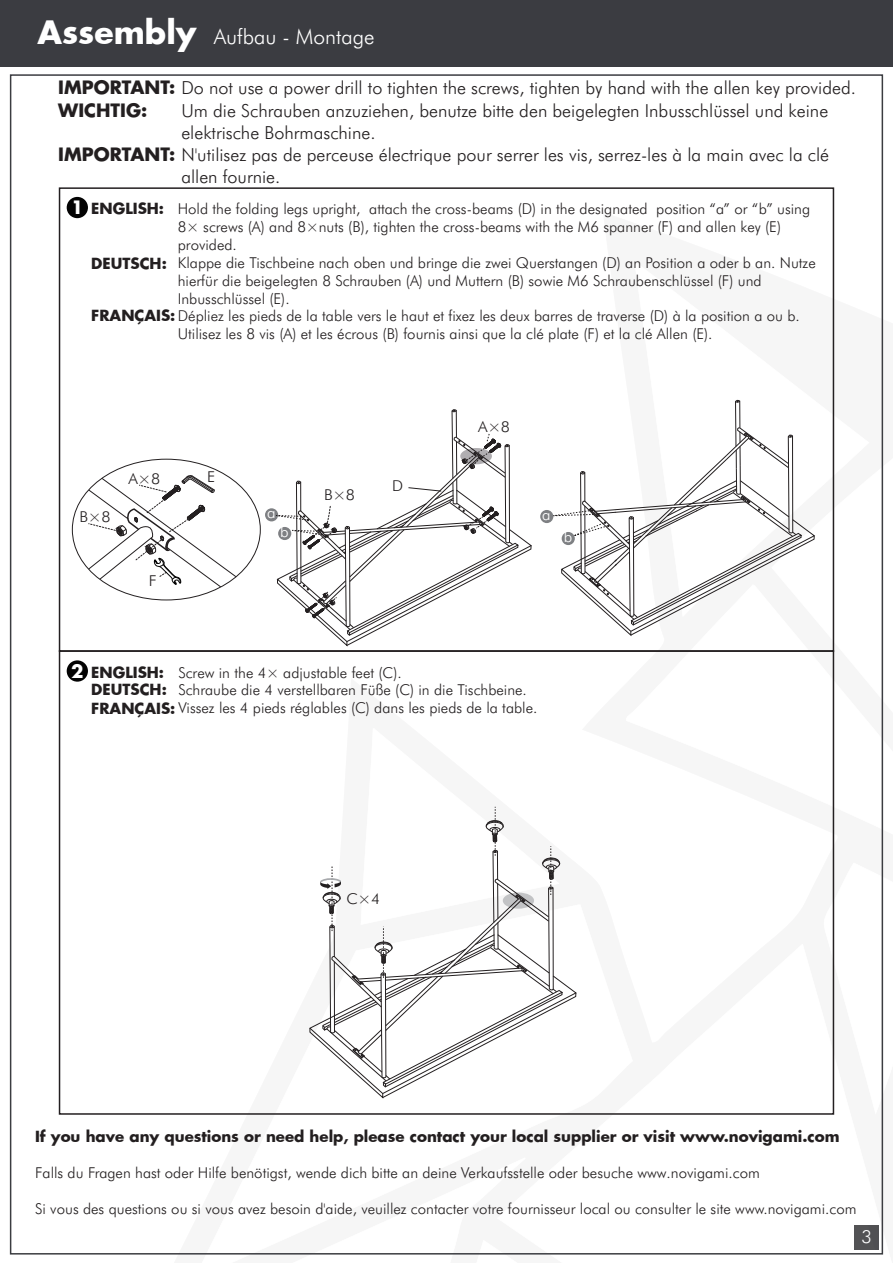
<style>
.page{position:relative;width:893px;height:1263px;background:#fff}
.page>*{position:absolute;margin:0;border:0;box-sizing:border-box;transform-origin:0 0}
.t1{font:300 21px "Futura BT";color:#fff}
.t2{font:300 18px/21.6px "Futura BT";color:#231f20}
.t3{font:700 18px "Futura";color:#231f20}
.t4{font:700 18px "Futura";color:#fff}
.t5{font:300 18px "Futura BT";color:#fff}
.t6{font:300 15.9px "Futura BT";color:#fff}
.t7{font:300 15.75px "Futura BT";color:#fff}
.t8{font:300 15px/18px "Futura BT";color:#231f20}
.t9{font:700 15px/17.7px "Futura";color:#231f20}
.t10{font:300 15px "Futura BT";color:#231f20;scale:1.06 1}
.s1{font-family:"Futura";font-weight:700;font-size:31.5px}
.s2{font-family:"Futura";font-weight:700}
</style>
<div class="page">
<svg style="left:834px;top:377px;width:50px;height:207px"></svg>
<svg style="left:834px;top:584px;width:50px;height:279px"></svg>
<svg style="left:834px;top:863px;width:50px;height:81px"></svg>
<svg style="left:184px;top:1157px;width:700px;height:98px"></svg>
<div style="left:67px;top:197px;width:21px;height:21px;background:#030303;border-radius:50%"></div>
<div style="left:67px;top:660px;width:21px;height:22px;background:#030303;border-radius:50%"></div>
<div style="left:59px;top:650px;width:775px;height:465px;border:2px solid #231f20"></div>
<img style="left:855px;top:1225px;width:24px;height:24px">
<div style="left:0;top:0;width:893px;height:67px;background:#3b3c41"></div>
<svg style="left:309px;top:806px;width:268px;height:293px"></svg>
<svg style="left:265px;top:508px;width:13px;height:13px"></svg>
<div style="left:540px;top:510px;width:13px;height:13px;background:#7e8083;border-radius:50%"></div>
<svg style="left:548px;top:399px;width:267px;height:237px"></svg>
<svg style="left:72px;top:459px;width:188px;height:141px"></svg>
<svg style="left:269px;top:409px;width:263px;height:238px"></svg>
<h1 class="t1" style="left:38px;top:23px;width:338px"><span class="s1">Assembly</span> Aufbau - Montage</h1>
<p class="t2" style="left:58px;top:77px;width:799px"><span class="s2">IMPORTANT:</span> Do not use a power drill to tighten the screws, tighten by hand with the allen key provided.</p>
<p class="t3" style="left:58px;top:98px;width:91px">WICHTIG:</p>
<p class="t2" style="left:58px;top:144px;width:772px"><span class="s2">IMPORTANT:</span> N'utilisez pas de perceuse électrique pour serrer les vis, serrez-les à la main avec la clé</p>
<p class="t2" style="left:181px;top:100px;width:648px">Um die Schrauben anzuziehen, benutze bitte den beigelegten Inbusschlüssel und keine elektrische Bohrmaschine.</p>
<p class="t2" style="left:181px;top:165px;width:101px">allen fournie.</p>
<p class="t4" style="left:71px;top:195px;width:14px">1</p>
<p class="t9" style="left:91px;top:199px;width:74px">ENGLISH:</p>
<p class="t9" style="left:91px;top:254px;width:77px">DEUTSCH:</p>
<p class="t8" style="left:178px;top:200px;width:639px">Hold the folding legs upright, attach the cross-beams (D) in the designated position “a” or “b” using 8× screws (A) and 8×nuts (B), tighten the cross-beams with the M6 spanner (F) and allen key (E) provided.<br>Klappe die Tischbeine nach oben und bringe die zwei Querstangen (D) an Position a oder b an. Nutze hierfür die beigelegten 8 Schrauben (A) und Muttern (B) sowie M6 Schraubenschlüssel (F) und Inbusschlüssel (E).</p>
<p class="t8" style="left:91px;top:307px;width:710px;text-align:center"><span class="s2">FRANÇAIS:</span> Dépliez les pieds de la table vers le haut et fixez les deux barres de traverse (D) à la position a ou b.<br>Utilisez les 8 vis (A) et les écrous (B) fournis ainsi que la clé plate (F) et la clé Allen (E).</p>
<p class="t10" style="left:128px;top:470px;width:31px">A×8</p>
<p class="t10" style="left:207px;top:468px;width:9px">E</p>
<p class="t10" style="left:324px;top:486px;width:31px">B×8</p>
<p class="t10" style="left:392px;top:477px;width:12px">D</p>
<p class="t10" style="left:478px;top:417px;width:31px">A×8</p>
<p class="t10" style="left:79px;top:507px;width:31px">B×8</p>
<p class="t10" style="left:149px;top:572px;width:9px">F</p>
<p class="t6" style="left:267px;top:503px;width:10px">a</p>
<p class="t7" style="left:542px;top:505px;width:10px">a</p>
<p class="t7" style="left:280px;top:521px;width:10px">b</p>
<p class="t7" style="left:564px;top:526px;width:10px">b</p>
<p class="t4" style="left:71px;top:658px;width:14px">2</p>
<p class="t8" style="left:178px;top:663px;width:350px">Screw in the 4× adjustable feet (C).<br>Schraube die 4 verstellbaren Füße (C) in die Tischbeine.</p>
<p class="t9" style="left:91px;top:663px;width:77px">ENGLISH:<br>DEUTSCH:</p>
<p class="t8" style="left:91px;top:699px;width:448px"><span class="s2">FRANÇAIS:</span> Vissez les 4 pieds réglables (C) dans les pieds de la table.</p>
<p class="t10" style="left:347px;top:889px;width:33px">C×4</p>
<p class="t9" style="left:35px;top:1127px;width:806px">If you have any questions or need help, please contact your local supplier or visit www.novigami.com</p>
<p class="t8" style="left:35px;top:1163px;width:726px">Falls du Fragen hast oder Hilfe benötigst, wende dich bitte an deine Verkaufsstelle oder besuche www.novigami.com</p>
<p class="t8" style="left:35px;top:1199px;width:823px">Si vous des questions ou si vous avez besoin d'aide, veuillez contacter votre fournisseur local ou consulter le site www.novigami.com</p>
<p class="t5" style="left:861px;top:1226px;width:12px">3</p>
</div>
